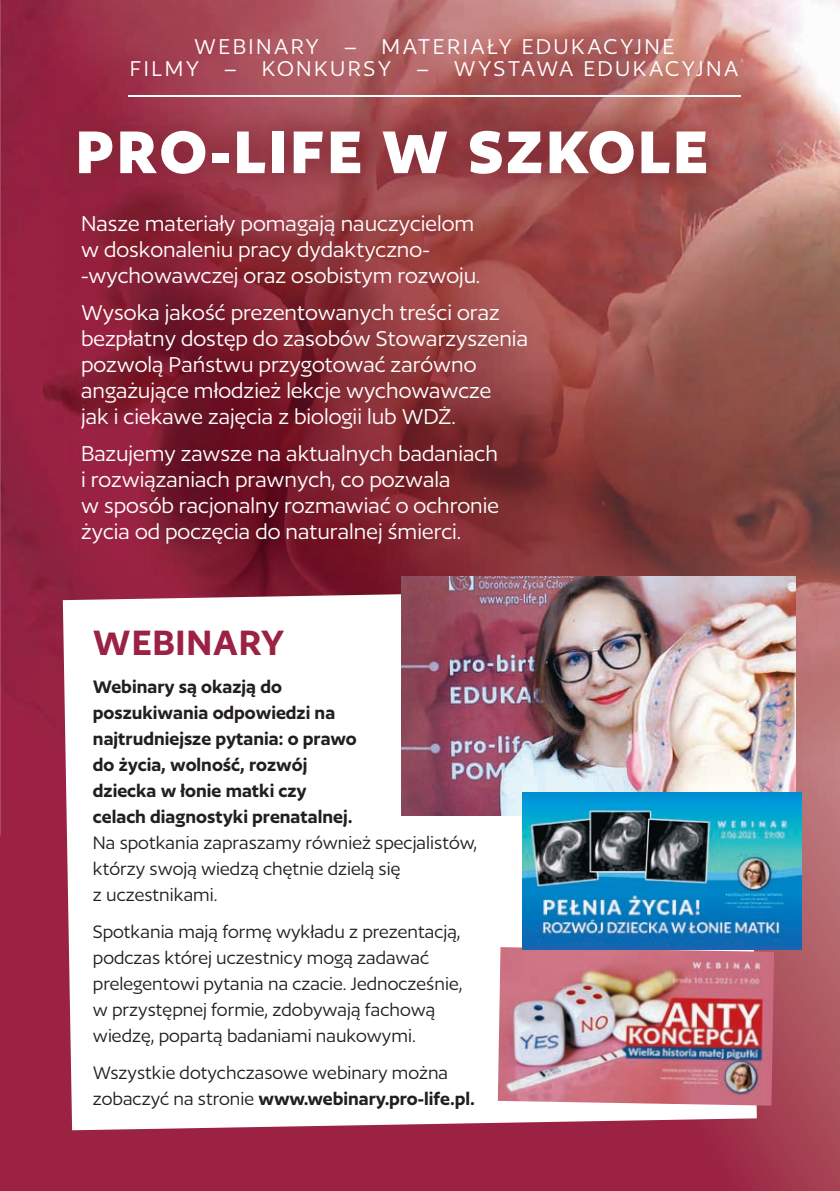
<style>
.page{position:relative;width:840px;height:1191px;background:#fff}
.page>*{position:absolute;margin:0;border:0;box-sizing:border-box;transform-origin:0 0}
.t1{font:700 70px "Author";letter-spacing:.04em;color:#fff}
.t2{font:600 41px "Author";letter-spacing:.02em;color:#9b2243}
.t3{font:25px/26px "Author";color:#fff}
.t4{font:25px/22px "Author";letter-spacing:.1em;color:#fff;text-align:center}
.t5{font:21px/26px "Author";color:#231f20}
.t6{font:600 21px/26px "Author";color:#231f20}
.s1{font-weight:600}
</style>
<div class="page">
<svg style="left:0;top:801px;width:839px;height:390px;background:#9f2f4a"></svg>
<img style="left:0;top:0;width:839px;height:133px">
<img style="left:700px;top:133px;width:139px;height:668px">
<img style="left:0;top:133px;width:69px;height:668px">
<img style="left:69px;top:205px;width:631px;height:383px">
<svg style="left:63px;top:588px;width:693px;height:542px"></svg>
<img style="left:497px;top:947px;width:276px;height:158px">
<img style="left:401px;top:576px;width:394px;height:239px">
<img style="left:522px;top:792px;width:278px;height:157px">
<img style="left:47px;top:99px;width:689px;height:106px">
<hr style="left:128px;top:96px;width:612px;height:1px;background:#fff">
<p class="t4" style="left:130px;top:35px;width:609px">WEBINARY – MATERIAŁY EDUKACYJNE<br>FILMY – KONKURSY – WYSTAWA EDUKACYJNA</p>
<h1 class="t1" style="left:76px;top:115px;width:633px">PRO-LIFE W SZKOLE</h1>
<p class="t3" style="left:81px;top:210px;width:400px">Nasze materiały pomagają nauczycielom w doskonaleniu pracy dydaktyczno--wychowawczej oraz osobistym rozwoju.</p>
<p class="t3" style="left:81px;top:299px;width:448px">Wysoka jakość prezentowanych treści oraz bezpłatny dostęp do zasobów Stowarzyszenia pozwolą Państwu przygotować zarówno angażujące młodzież lekcje wychowawcze<br>jak i ciekawe zajęcia z biologii lub WDŻ.</p>
<p class="t3" style="left:81px;top:441px;width:419px">Bazujemy zawsze na aktualnych badaniach i rozwiązaniach prawnych, co pozwala<br>w sposób racjonalny rozmawiać o ochronie życia od poczęcia do naturalnej śmierci.</p>
<h2 class="t2" style="left:93px;top:621px;width:193px">WEBINARY</h2>
<p class="t6" style="left:93px;top:673px;width:265px">Webinary są okazją do poszukiwania odpowiedzi na najtrudniejsze pytania: o prawo do życia, wolność, rozwój dziecka w łonie matki czy celach diagnostyki prenatalnej.</p>
<p class="t5" style="left:93px;top:829px;width:385px">Na spotkania zapraszamy również specjalistów, którzy swoją wiedzą chętnie dzielą się<br>z uczestnikami.</p>
<p class="t5" style="left:93px;top:918px;width:371px">Spotkania mają formę wykładu z prezentacją, podczas której uczestnicy mogą zadawać prelegentowi pytania na czacie. Jednocześnie, w przystępnej formie, zdobywają fachową wiedzę, popartą badaniami naukowymi.</p>
<p class="t5" style="left:93px;top:1060px;width:383px">Wszystkie dotychczasowe webinary można zobaczyć na stronie <span class="s1">www.webinary.pro-life.pl.</span></p>
</div>
